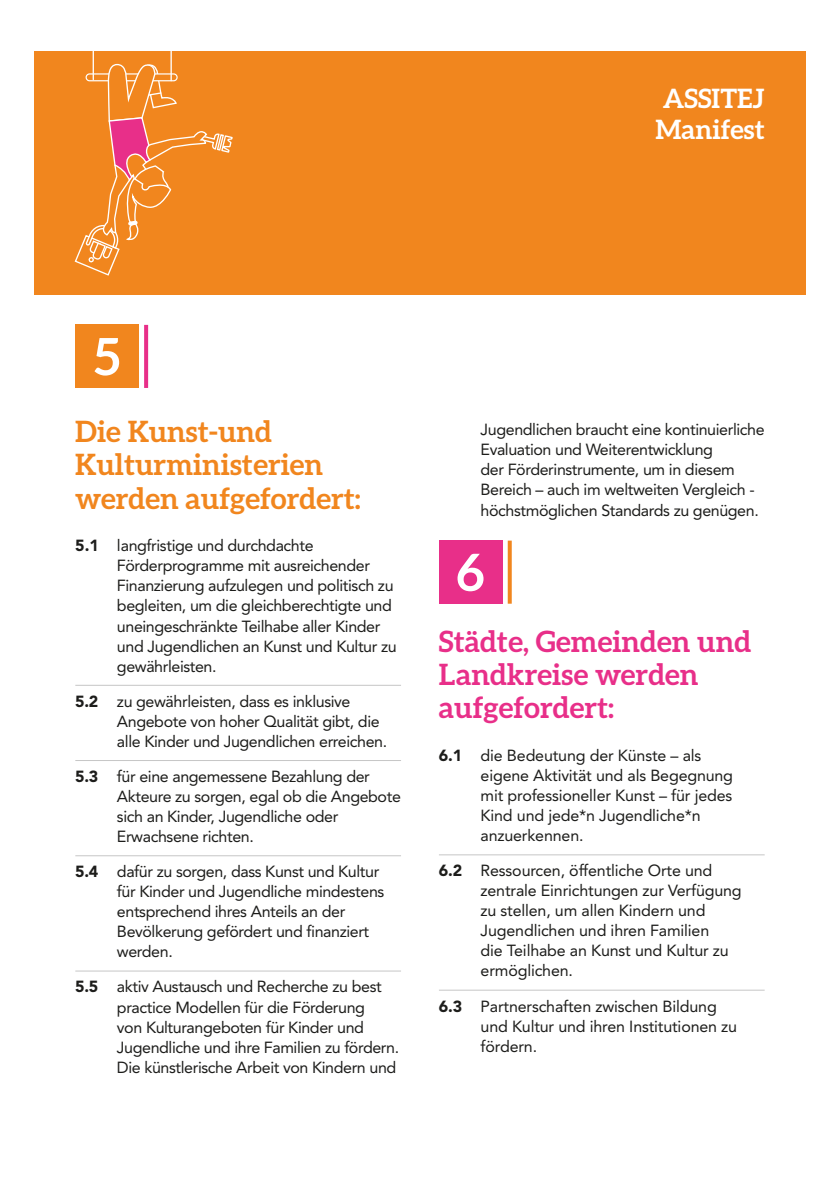
<style>
.page{position:relative;width:840px;height:1191px;background:#fff}
.page>*{position:absolute;margin:0;border:0;box-sizing:border-box;transform-origin:0 0}
.t1{font:700 51.4px "Aleo";color:#fff}
.t2{font:700 29.4px/33.4px "Aleo";color:#f1861e}
.t3{font:700 29.4px/33.4px "Aleo";color:#e82f89}
.t4{font:700 26.6px/30.6px "Aleo";color:#fff}
.t5{font:16px/20px "Avenir LT Std";letter-spacing:-.025em;color:#1d1d1b}
.s1{font-weight:900}
</style>
<div class="page">
<div style="left:34px;top:51px;width:771px;height:243px;background:#f1861e"></div>
<svg style="left:74px;top:51px;width:159px;height:225px"></svg>
<hr style="left:75px;top:685px;width:326px;height:1px;background:#c6c6c6">
<hr style="left:75px;top:760px;width:326px;height:1px;background:#c6c6c6">
<hr style="left:75px;top:855px;width:326px;height:1px;background:#c6c6c6">
<hr style="left:75px;top:970px;width:326px;height:1px;background:#c6c6c6">
<hr style="left:438px;top:854px;width:326px;height:1px;background:#c6c6c6">
<hr style="left:438px;top:989px;width:326px;height:1px;background:#c6c6c6">
<div style="left:75px;top:325px;width:63px;height:63px;background:#f1861e"></div>
<svg style="left:144px;top:325px;width:4px;height:63px"></svg>
<div style="left:438px;top:540px;width:64px;height:63px;background:#e82f89"></div>
<svg style="left:507px;top:540px;width:4px;height:63px"></svg>
<h3 class="t4" style="left:655px;top:83px;width:111px">ASSITEJ<br>Manifest</h3>
<h1 class="t1" style="left:94px;top:327px;width:28px">5</h1>
<h2 class="t2" style="left:75px;top:414px;width:287px">Die Kunst-und<br>Kulturministerien werden aufgefordert:</h2>
<p class="t5" style="left:117px;top:536px;width:281px;text-indent:-42px"><span class="s1">5.1</span> langfristige und durchdachte Förderprogramme mit ausreichender Finanzierung aufzulegen und politisch zu begleiten, um die gleichberechtigte und uneingeschränkte Teilhabe aller Kinder und Jugendlichen an Kunst und Kultur zu gewährleisten.</p>
<p class="t5" style="left:117px;top:691px;width:271px;text-indent:-42px"><span class="s1">5.2</span> zu gewährleisten, dass es inklusive<br>Angebote von hoher Qualität gibt, die alle Kinder und Jugendlichen erreichen.</p>
<p class="t5" style="left:117px;top:766px;width:285px;text-indent:-42px"><span class="s1">5.3</span> für eine angemessene Bezahlung der Akteure zu sorgen, egal ob die Angebote sich an Kinder, Jugendliche oder Erwachsene richten.</p>
<p class="t5" style="left:117px;top:861px;width:269px;text-indent:-42px"><span class="s1">5.4</span> dafür zu sorgen, dass Kunst und Kultur für Kinder und Jugendliche mindestens entsprechend ihres Anteils an der<br>Bevölkerung gefördert und finanziert werden.</p>
<p class="t5" style="left:117px;top:977px;width:283px;text-indent:-42px"><span class="s1">5.5</span> aktiv Austausch und Recherche zu best practice Modellen für die Förderung<br>von Kulturangeboten für Kinder und Jugendliche und ihre Familien zu fördern.<br>Die künstlerische Arbeit von Kindern und</p>
<p class="t5" style="left:480px;top:420px;width:285px">Jugendlichen braucht eine kontinuierliche Evaluation und Weiterentwicklung<br>der Förderinstrumente, um in diesem Bereich – auch im weltweiten Vergleich - höchstmöglichen Standards zu genügen.</p>
<h1 class="t1" style="left:456px;top:543px;width:29px">6</h1>
<h2 class="t3" style="left:438px;top:623px;width:313px">Städte, Gemeinden und<br>Landkreise werden aufgefordert:</h2>
<p class="t5" style="left:480px;top:745px;width:254px;text-indent:-42px"><span class="s1">6.1</span> die Bedeutung der Künste – als eigene Aktivität und als Begegnung mit professioneller Kunst – für jedes<br>Kind und jede*n Jugendliche*n anzuerkennen.</p>
<p class="t5" style="left:480px;top:861px;width:262px;text-indent:-42px"><span class="s1">6.2</span> Ressourcen, öffentliche Orte und zentrale Einrichtungen zur Verfügung zu stellen, um allen Kindern und<br>Jugendlichen und ihren Familien<br>die Teilhabe an Kunst und Kultur zu ermöglichen.</p>
<p class="t5" style="left:480px;top:996px;width:258px;text-indent:-42px"><span class="s1">6.3</span> Partnerschaften zwischen Bildung und Kultur und ihren Institutionen zu fördern.</p>
</div>
